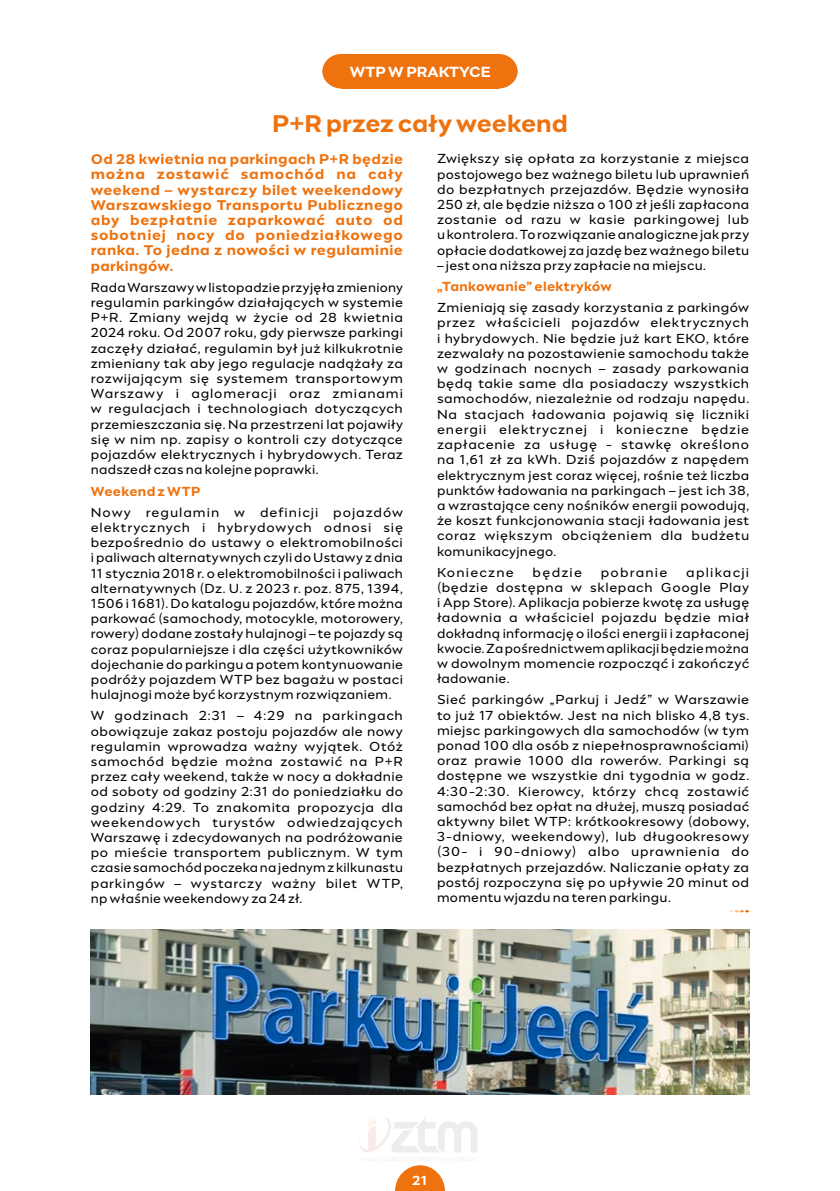
<style>
.page{position:relative;width:840px;height:1191px;background:#fff}
.page>*{position:absolute;margin:0;border:0;box-sizing:border-box;transform-origin:0 0}
.t1{font:700 24px "Engram Warsaw";color:#ee720e}
.t2{font:700 14.6px "Engram Warsaw";color:#fff}
.t3{font:700 14px/15.2px "Engram Warsaw";letter-spacing:.03em;color:#ee720e;text-align:justify}
.t4{font:13px/15.2px "Engram Warsaw";letter-spacing:.025em;color:#000;text-align:justify}
.t5{font:700 13px "Engram Warsaw";letter-spacing:.025em;color:#ee720e}
.t6{font:13px "Engram Warsaw";letter-spacing:.085em;color:#000}
.t7{font:13px "Engram Warsaw";letter-spacing:.09em;color:#000}
.t8{font:700 13px "Engram Warsaw";color:#fff}
</style>
<div class="page">
<svg style="left:359px;top:1117px;width:118px;height:35px"></svg>
<div style="left:322px;top:54px;width:39px;height:35px;background:#ee720e;border-radius:50%"></div>
<div style="left:478px;top:54px;width:39px;height:35px;background:#ee720e;border-radius:50%"></div>
<div style="left:342px;top:54px;width:156px;height:35px;background:#ee720e"></div>
<svg style="left:395px;top:1165px;width:49px;height:26px"></svg>
<img style="left:91px;top:929px;width:657px;height:165px">
<svg style="left:729px;top:910px;width:19px;height:2px"></svg>
<p class="t2" style="left:350px;top:62px;width:142px">WTP W PRAKTYCE</p>
<h1 class="t1" style="left:272px;top:108px;width:297px">P+R przez cały weekend</h1>
<p class="t4" style="left:437px;top:151px;width:313px">Zwiększy się opłata za korzystanie z miejsca postojowego bez ważnego biletu lub uprawnień do bezpłatnych przejazdów. Będzie wynosiła 250 zł, ale będzie niższa o 100 zł jeśli zapłacona zostanie od razu w kasie parkingowej lub u kontrolera. To rozwiązanie analogiczne jak przy opłacie dodatkowej za jazdę bez ważnego biletu</p>
<p class="t4" style="left:437px;top:257px;width:270px">– jest ona niższa przy zapłacie na miejscu.</p>
<p class="t5" style="left:437px;top:278px;width:176px">„Tankowanie” elektryków</p>
<p class="t4" style="left:437px;top:300px;width:313px">Zmieniają się zasady korzystania z parkingów przez właścicieli pojazdów elektrycznych i hybrydowych. Nie będzie już kart EKO, które zezwalały na pozostawienie samochodu także w godzinach nocnych – zasady parkowania będą takie same dla posiadaczy wszystkich samochodów, niezależnie od rodzaju napędu.<br>Na stacjach ładowania pojawią się liczniki energii elektrycznej i konieczne będzie zapłacenie za usługę - stawkę określono na 1,61 zł za kWh. Dziś pojazdów z napędem elektrycznym jest coraz więcej, rośnie też liczba punktów ładowania na parkingach – jest ich 38, a wzrastające ceny nośników energii powodują, że koszt funkcjonowania stacji ładowania jest coraz większym obciążeniem dla budżetu komunikacyjnego.</p>
<p class="t6" style="left:437px;top:563px;width:78px">Konieczne</p>
<p class="t4" style="left:532px;top:564px;width:51px">będzie</p>
<p class="t7" style="left:600px;top:563px;width:68px">pobranie</p>
<p class="t3" style="left:91px;top:152px;width:313px">Od 28 kwietnia na parkingach P+R będzie można zostawić samochód na cały weekend – wystarczy bilet weekendowy Warszawskiego Transportu Publicznego aby bezpłatnie zaparkować auto od sobotniej nocy do poniedziałkowego ranka. To jedna z nowości w regulaminie parkingów.</p>
<p class="t4" style="left:91px;top:279px;width:313px">Rada Warszawy w listopadzie przyjęła zmieniony regulamin parkingów działających w systemie P+R. Zmiany wejdą w życie od 28 kwietnia 2024 roku. Od 2007 roku, gdy pierwsze parkingi zaczęły działać, regulamin był już kilkukrotnie zmieniany tak aby jego regulacje nadążały za rozwijającym się systemem transportowym Warszawy i aglomeracji oraz zmianami w regulacjach i technologiach dotyczących przemieszczania się. Na przestrzeni lat pojawiły się w nim np. zapisy o kontroli czy dotyczące pojazdów elektrycznych i hybrydowych. Teraz nadszedł czas na kolejne poprawki.</p>
<p class="t5" style="left:91px;top:482px;width:111px">Weekend z WTP</p>
<p class="t4" style="left:91px;top:504px;width:313px">Nowy regulamin w definicji pojazdów elektrycznych i hybrydowych odnosi się bezpośrednio do ustawy o elektromobilności i paliwach alternatywnych czyli do Ustawy z dnia 11 stycznia 2018 r. o elektromobilności i paliwach alternatywnych (Dz. U. z 2023 r. poz. 875, 1394, 1506 i 1681). Do katalogu pojazdów, które można parkować (samochody, motocykle, motorowery, rowery) dodane zostały hulajnogi – te pojazdy są coraz popularniejsze i dla części użytkowników dojechanie do parkingu a potem kontynuowanie podróży pojazdem WTP bez bagażu w postaci hulajnogi może być korzystnym rozwiązaniem.</p>
<p class="t4" style="left:91px;top:708px;width:313px">W godzinach 2:31 – 4:29 na parkingach obowiązuje zakaz postoju pojazdów ale nowy regulamin wprowadza ważny wyjątek. Otóż samochód będzie można zostawić na P+R przez cały weekend, także w nocy a dokładnie od soboty od godziny 2:31 do poniedziałku do godziny 4:29. To znakomita propozycja dla weekendowych turystów odwiedzających Warszawę i zdecydowanych na podróżowanie po mieście transportem publicznym. W tym czasie samochód poczeka na jednym z kilkunastu parkingów – wystarczy ważny bilet WTP, np właśnie weekendowy za 24 zł.</p>
<p class="t4" style="left:437px;top:564px;width:313px;text-indent:249px">aplikacji (będzie dostępna w sklepach Google Play i App Store). Aplikacja pobierze kwotę za usługę ładownia a właściciel pojazdu będzie miał dokładną informację o ilości energii i zapłaconej kwocie. Za pośrednictwem aplikacji będzie można w dowolnym momencie rozpocząć i zakończyć ładowanie.</p>
<p class="t4" style="left:437px;top:692px;width:313px">Sieć parkingów „Parkuj i Jedź” w Warszawie to już 17 obiektów. Jest na nich blisko 4,8 tys. miejsc parkingowych dla samochodów (w tym ponad 100 dla osób z niepełnosprawnościami) oraz prawie 1000 dla rowerów. Parkingi są dostępne we wszystkie dni tygodnia w godz.<br>4:30-2:30. Kierowcy, którzy chcą zostawić samochód bez opłat na dłużej, muszą posiadać aktywny bilet WTP: krótkookresowy (dobowy, 3-dniowy, weekendowy), lub długookresowy (30- i 90-dniowy) albo uprawnienia do bezpłatnych przejazdów. Naliczanie opłaty za postój rozpoczyna się po upływie 20 minut od momentu wjazdu na teren parkingu.</p>
<p class="t8" style="left:412px;top:1172px;width:17px">21</p>
</div>
